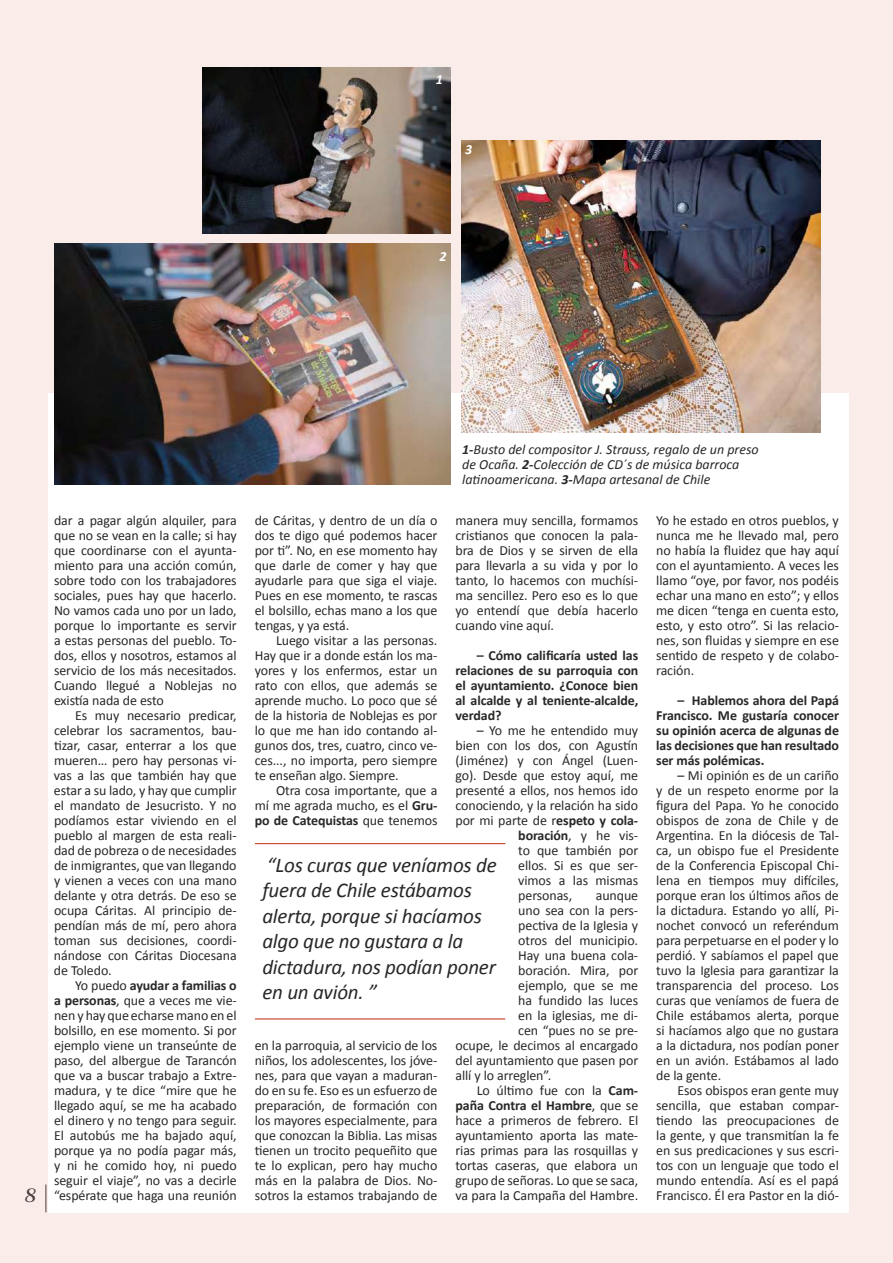
<style>
.page{position:relative;width:893px;height:1263px;background:#f9ece9}
.page>*{position:absolute;margin:0;border:0;box-sizing:border-box;transform-origin:0 0}
.t1{font:italic 22.5px "Unna";color:#3c3c3b}
.t2{font:italic 21px/25.5px "Calibri";letter-spacing:-.01em;color:#282827}
.t3{font:13.95px/15px "Calibri";letter-spacing:-.005em;color:#282827;text-align:justify}
.t4{font:700 13.95px/15px "Calibri";letter-spacing:-.005em;color:#282827;text-align:justify}
.t5{font:italic 13.95px/15px "Calibri";color:#282827}
.t6{font:italic 700 13.95px "Calibri";color:#fff}
.s1{font-weight:700}
.s2{font-weight:400}
</style>
<div class="page">
<div style="left:48px;top:393px;width:800px;height:819px;background:#fff"></div>
<img style="left:203px;top:68px;width:248px;height:165px">
<img style="left:55px;top:243px;width:396px;height:242px">
<img style="left:462px;top:140px;width:358px;height:293px">
<hr style="left:255px;top:1018px;width:250px;height:1px;background:#c74027">
<hr style="left:255px;top:843px;width:250px;height:1px;background:#c74027">
<p class="t6" style="left:436px;top:71px;width:9px">1</p>
<p class="t6" style="left:465px;top:141px;width:9px">3</p>
<p class="t6" style="left:439px;top:248px;width:9px">2</p>
<h1 class="t1" style="left:25px;top:1179px;width:13px">8</h1>
<p class="t3" style="left:54px;top:512px;width:184px">dar a pagar algún alquiler, para que no se vean en la calle; si hay que coordinarse con el ayunta&shy;miento para una acción común, sobre todo con los trabajadores sociales, pues hay que hacerlo.<br>No vamos cada uno por un lado, porque lo importante es servir a estas personas del pueblo. To&shy;dos, ellos y nosotros, estamos al servicio de los más necesitados.<br>Cuando llegué a Noblejas no existía nada de esto</p>
<p class="t3" style="left:54px;top:707px;width:184px;text-indent:21px">Es muy necesario predicar, celebrar los sacramentos, bau&shy;tizar, casar, enterrar a los que mueren… pero hay personas vi&shy;vas a las que también hay que estar a su lado, y hay que cumplir el mandato de Jesucristo. Y no podíamos estar viviendo en el pueblo al margen de esta reali&shy;dad de pobreza o de necesidades de inmigrantes, que van llegando y vienen a veces con una mano delante y otra detrás. De eso se ocupa Cáritas. Al principio de&shy;pendían más de mí, pero ahora toman sus decisiones, coordi&shy;nándose con Cáritas Diocesana de Toledo.</p>
<p class="t3" style="left:54px;top:977px;width:184px;text-indent:21px">Yo puedo <span class="s1">ayudar a familias o a personas</span>, que a veces me vie&shy;nen y hay que echarse mano en el bolsillo, en ese momento. Si por ejemplo viene un transeúnte de paso, del albergue de Tarancón que va a buscar trabajo a Extre&shy;madura, y te dice “mire que he llegado aquí, se me ha acabado el dinero y no tengo para seguir.<br>El autobús me ha bajado aquí, porque ya no podía pagar más, y ni he comido hoy, ni puedo seguir el viaje”, no vas a decirle “espérate que haga una reunión</p>
<p class="t5" style="left:462px;top:441px;width:298px"><span class="s1">1-</span>Busto del compositor J. Strauss, regalo de un preso de Ocaña. <span class="s1">2-</span>Colección de CD´s de música barroca latinoamericana. <span class="s1">3-</span>Mapa artesanal de Chile</p>
<p class="t3" style="left:255px;top:512px;width:184px">de Cáritas, y dentro de un día o dos te digo qué podemos hacer por ti”. No, en ese momento hay que darle de comer y hay que ayudarle para que siga el viaje.<br>Pues en ese momento, te rascas el bolsillo, echas mano a los que tengas, y ya está.</p>
<p class="t3" style="left:255px;top:632px;width:184px;text-indent:21px">Luego visitar a las personas.<br>Hay que ir a donde están los ma&shy;yores y los enfermos, estar un rato con ellos, que además se aprende mucho. Lo poco que sé de la historia de Noblejas es por lo que me han ido contando al&shy;gunos dos, tres, cuatro, cinco ve&shy;ces..., no importa, pero siempre te enseñan algo. Siempre.</p>
<p class="t3" style="left:255px;top:782px;width:184px;text-indent:21px">Otra cosa importante, que a mí me agrada mucho, es el <span class="s1">Gru&shy;po de Catequistas</span> que tenemos</p>
<p class="t3" style="left:455px;top:512px;width:184px">manera muy sencilla, formamos cristianos que conocen la pala&shy;bra de Dios y se sirven de ella para llevarla a su vida y por lo tanto, lo hacemos con muchísi&shy;ma sencillez. Pero eso es lo que yo entendí que debía hacerlo cuando vine aquí.</p>
<p class="t4" style="left:455px;top:647px;width:184px;text-indent:21px">– Cómo calificaría usted las relaciones de su parroquia con el ayuntamiento. ¿Conoce bien al alcalde y al teniente-alcalde, verdad?</p>
<p class="t3" style="left:477px;top:722px;width:163px">– Yo me he entendido muy</p>
<p class="t3" style="left:455px;top:737px;width:184px">bien con los dos, con Agustín</p>
<p class="t3" style="left:455px;top:752px;width:184px">(Jiménez) y con Ángel (Luen-</p>
<p class="t3" style="left:455px;top:767px;width:184px">go). Desde que estoy aquí, me</p>
<p class="t3" style="left:455px;top:782px;width:184px">presenté a ellos, nos hemos ido</p>
<p class="t3" style="left:455px;top:797px;width:184px">conociendo, y la relación ha sido</p>
<p class="t3" style="left:455px;top:812px;width:184px">por mi parte de r<span class="s1">espeto y cola-</span></p>
<p class="t4" style="left:518px;top:827px;width:121px">boración<span class="s2">, y he vis-</span></p>
<p class="t3" style="left:518px;top:842px;width:121px">to que también por</p>
<p class="t3" style="left:518px;top:857px;width:121px">ellos. Si es que ser-</p>
<p class="t3" style="left:518px;top:872px;width:121px">vimos a las mismas</p>
<p class="t3" style="left:518px;top:887px;width:55px">personas,</p>
<p class="t3" style="left:596px;top:887px;width:44px">aunque</p>
<p class="t3" style="left:518px;top:902px;width:121px">uno sea con la pers-</p>
<p class="t3" style="left:518px;top:917px;width:121px">pectiva de la Iglesia y</p>
<p class="t3" style="left:518px;top:932px;width:121px">otros del municipio.</p>
<p class="t3" style="left:518px;top:947px;width:121px">Hay una buena cola-</p>
<p class="t3" style="left:518px;top:962px;width:121px">boración. Mira, por</p>
<p class="t3" style="left:518px;top:977px;width:121px">ejemplo, que se me</p>
<p class="t3" style="left:518px;top:992px;width:121px">ha fundido las luces</p>
<p class="t3" style="left:518px;top:1007px;width:121px">en la iglesias, me di-</p>
<p class="t3" style="left:518px;top:1022px;width:121px">cen “pues no se pre-</p>
<p class="t3" style="left:455px;top:1037px;width:184px">ocupe, le decimos al encargado</p>
<p class="t3" style="left:455px;top:1052px;width:184px">del ayuntamiento que pasen por</p>
<p class="t3" style="left:455px;top:1067px;width:97px">allí y lo arreglen”.</p>
<p class="t3" style="left:477px;top:1082px;width:163px">Lo último fue con la <span class="s1">Cam-</span></p>
<p class="t4" style="left:455px;top:1097px;width:184px">paña Contra el Hambre<span class="s2">, que se</span></p>
<p class="t3" style="left:455px;top:1112px;width:184px">hace a primeros de febrero. El</p>
<p class="t3" style="left:455px;top:1127px;width:184px">ayuntamiento aporta las mate-</p>
<p class="t3" style="left:455px;top:1142px;width:184px">rias primas para las rosquillas y</p>
<p class="t3" style="left:455px;top:1157px;width:184px">tortas caseras, que elabora un</p>
<p class="t3" style="left:455px;top:1172px;width:184px">grupo de señoras. Lo que se saca,</p>
<p class="t3" style="left:455px;top:1187px;width:184px">va para la Campaña del Hambre.</p>
<h2 class="t2" style="left:262px;top:851px;width:236px">“Los curas que veníamos de fuera de Chile estábamos alerta, porque si hacíamos algo que no gustara a la dictadura, nos podían poner en un avión. ”</h2>
<p class="t3" style="left:255px;top:1037px;width:184px">en la parroquia, al servicio de los niños, los adolescentes, los jóve&shy;nes, para que vayan a maduran&shy;do en su fe. Eso es un esfuerzo de preparación, de formación con los mayores especialmente, para que conozcan la Biblia. Las misas tienen un trocito pequeñito que te lo explican, pero hay mucho más en la palabra de Dios. No&shy;sotros la estamos trabajando de</p>
<p class="t3" style="left:656px;top:512px;width:184px">Yo he estado en otros pueblos, y nunca me he llevado mal, pero no había la fluidez que hay aquí con el ayuntamiento. A veces les llamo “oye, por favor, nos podéis echar una mano en esto”; y ellos me dicen “tenga en cuenta esto, esto, y esto otro”. Si las relacio&shy;nes, son fluidas y siempre en ese sentido de respeto y de colabo&shy;ración.</p>
<p class="t4" style="left:656px;top:692px;width:184px;text-indent:21px">– Hablemos ahora del Papá Francisco. Me gustaría conocer su opinión acerca de algunas de las decisiones que han resultado ser más polémicas.</p>
<p class="t3" style="left:656px;top:767px;width:184px;text-indent:21px">– Mi opinión es de un cariño y de un respeto enorme por la figura del Papa. Yo he conocido obispos de zona de Chile y de Argentina. En la diócesis de Tal&shy;ca, un obispo fue el Presidente de la Conferencia Episcopal Chi&shy;lena en tiempos muy difíciles, porque eran los últimos años de la dictadura. Estando yo allí, Pi&shy;nochet convocó un referéndum para perpetuarse en el poder y lo perdió. Y sabíamos el papel que tuvo la Iglesia para garantizar la transparencia del proceso. Los curas que veníamos de fuera de Chile estábamos alerta, porque si hacíamos algo que no gustara a la dictadura, nos podían poner en un avión. Estábamos al lado de la gente.</p>
<p class="t3" style="left:656px;top:1082px;width:184px;text-indent:21px">Esos obispos eran gente muy sencilla, que estaban compar&shy;tiendo las preocupaciones de la gente, y que transmitían la fe en sus predicaciones y sus escri&shy;tos con un lenguaje que todo el mundo entendía. Así es el papá Francisco. Él era Pastor en la dió-</p>
</div>
